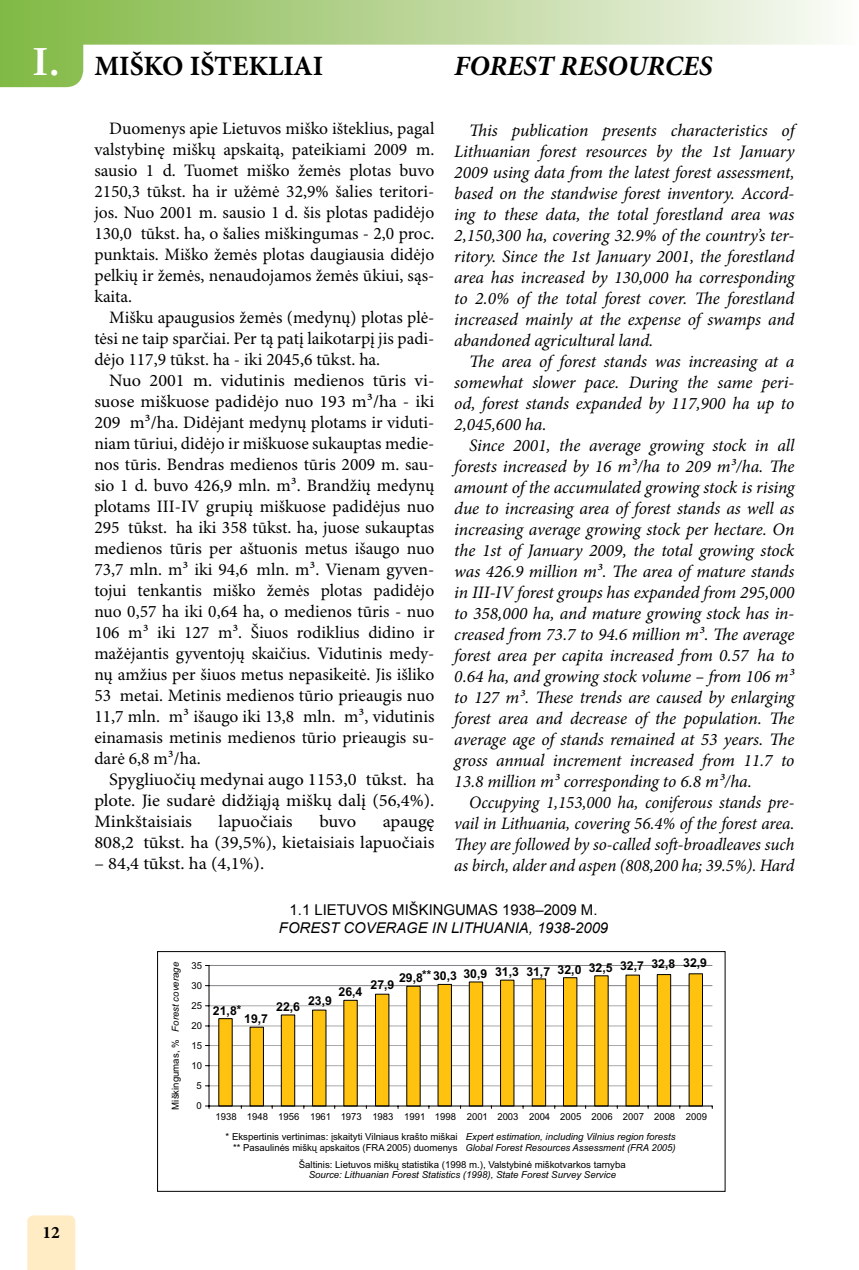
<style>
.page{position:relative;width:859px;height:1270px;background:#fff}
.page>*{position:absolute;margin:0;border:0;box-sizing:border-box;transform-origin:0 0}
.t1{font:700 42px "Garamond";color:#fff}
.t2{font:italic 700 28px "Minion Pro";color:#000}
.t3{font:700 28px "Minion Pro";color:#000}
.t4{font:italic 17.5px/21px "Minion Pro";letter-spacing:-.005em;color:#000;text-align:justify}
.t5{font:17.5px/21px "Minion Pro";color:#000;text-align:justify;scale:1.04 1}
.t6{font:17.5px/21px "Minion Pro";color:#000;text-align:justify}
.t7{font:17.5px/21px "Minion Pro";color:#000;text-align:justify;scale:1.06 1}
.t8{font:700 17.5px "Minion Pro";color:#000}
.t9{font:italic 14.88px "Arial";color:#000}
.t10{font:14.88px "Arial";color:#000}
.t11{font:700 12.25px "Arial";color:#000}
.t12{font:9.62px "Arial";color:#000}
.t13{font:italic 9.62px "Arial";color:#000}
.s1{font-style:normal}
.s2{font-style:italic}
</style>
<div class="page">
<div style="left:27px;top:1215px;width:48px;height:55px;background:#ffebc4"></div>
<svg style="left:0;top:0;width:830px;height:87px"></svg>
<hr style="left:209px;top:1085px;width:502px;height:1px;background:#a8a8a9">
<hr style="left:209px;top:1065px;width:502px;height:1px;background:#a8a8a9">
<hr style="left:209px;top:1045px;width:502px;height:1px;background:#a8a8a9">
<hr style="left:209px;top:1026px;width:502px;height:1px;background:#a8a8a9">
<hr style="left:209px;top:1005px;width:502px;height:1px;background:#a8a8a9">
<hr style="left:209px;top:985px;width:502px;height:1px;background:#808285">
<hr style="left:209px;top:965px;width:502px;height:1px;background:#808285">
<div style="left:218px;top:1018px;width:14px;height:88px;background:#ffc20e"></div>
<div style="left:250px;top:1027px;width:13px;height:79px;background:#ffc20e"></div>
<div style="left:281px;top:1015px;width:14px;height:91px;background:#ffc20e;border:1px solid #000"></div>
<div style="left:312px;top:1010px;width:14px;height:96px;background:#ffc20e;border:1px solid #000"></div>
<div style="left:343px;top:1000px;width:14px;height:106px;background:#ffc20e"></div>
<div style="left:375px;top:994px;width:14px;height:112px;background:#ffc20e;border:1px solid #000"></div>
<div style="left:406px;top:986px;width:14px;height:120px;background:#ffc20e"></div>
<div style="left:437px;top:984px;width:14px;height:122px;background:#ffc20e"></div>
<div style="left:469px;top:982px;width:13px;height:124px;background:#ffc20e;border:1px solid #000"></div>
<div style="left:500px;top:980px;width:14px;height:126px;background:#ffc20e;border:1px solid #000"></div>
<div style="left:532px;top:979px;width:13px;height:127px;background:#ffc20e"></div>
<div style="left:563px;top:977px;width:14px;height:129px;background:#ffc20e;border:1px solid #000"></div>
<div style="left:594px;top:976px;width:14px;height:130px;background:#ffc20e"></div>
<div style="left:625px;top:975px;width:14px;height:131px;background:#ffc20e"></div>
<div style="left:656px;top:974px;width:14px;height:132px;background:#ffc20e;border:1px solid #000"></div>
<div style="left:688px;top:974px;width:14px;height:132px;background:#ffc20e"></div>
<hr style="left:209px;top:965px;width:1px;height:141px;background:#000">
<hr style="left:209px;top:1106px;width:502px;height:1px;background:#000">
<div style="left:157px;top:951px;width:568px;height:241px;border:1px solid #000"></div>
<h1 class="t1" style="left:32px;top:33px;width:29px">I.</h1>
<h2 class="t2" style="left:454px;top:46px;width:260px">FOREST RESOURCES</h2>
<h2 class="t3" style="left:94px;top:46px;width:230px">MIŠKO IŠTEKLIAI</h2>
<p class="t6" style="left:94px;top:119px;width:341px;text-indent:15px">Duomenys apie Lietuvos miško išteklius, pagal valstybinę miškų apskaitą, pateikiami 2009 m. sausio 1 d. Tuomet miško žemės plotas buvo 2150,3 tūkst. ha ir užėmė 32,9% šalies teritori&shy;jos. Nuo 2001 m. sausio 1 d. šis plotas padidėjo 130,0 tūkst. ha, o šalies miškingumas - 2,0 proc. punktais. Miško žemės plotas daugiausia didėjo pelkių ir žemės, nenaudojamos žemės ūkiui, sąs&shy;kaita.</p>
<p class="t6" style="left:94px;top:308px;width:341px;text-indent:15px">Mišku apaugusios žemės (medynų) plotas plė&shy;tėsi ne taip sparčiai. Per tą patį laikotarpį jis padi&shy;dėjo 117,9 tūkst. ha - iki 2045,6 tūkst. ha.</p>
<p class="t5" style="left:94px;top:371px;width:328px;text-indent:15px">Nuo 2001 m. vidutinis medienos tūris vi&shy;suose miškuose padidėjo nuo 193 m³/ha - iki 209 m³/ha. Didėjant medynų plotams ir viduti&shy;niam tūriui, didėjo ir miškuose sukauptas medie&shy;nos tūris. Bendras medienos tūris 2009 m. sau&shy;sio 1 d. buvo 426,9 mln. m³. Brandžių medynų plotams III-IV grupių miškuose padidėjus nuo 295 tūkst. ha iki 358 tūkst. ha, juose sukauptas medienos tūris per aštuonis metus išaugo nuo 73,7 mln. m³ iki 94,6 mln. m³. Vienam gyven&shy;tojui tenkantis miško žemės plotas padidėjo nuo 0,57 ha iki 0,64 ha, o medienos tūris - nuo 106 m³ iki 127 m³. Šiuos rodiklius didino ir mažėjantis gyventojų skaičius. Vidutinis medy&shy;nų amžius per šiuos metus nepasikeitė. Jis išliko 53 metai. Metinis medienos tūrio prieaugis nuo 11,7 mln. m³ išaugo iki 13,8 mln. m³, vidutinis einamasis metinis medienos tūrio prieaugis su&shy;darė 6,8 m³/ha.</p>
<p class="t7" style="left:94px;top:770px;width:322px;text-indent:15px">Spygliuočių medynai augo 1153,0 tūkst. ha plote. Jie sudarė didžiąją miškų dalį (56,4%).<br>Minkštaisiais</p>
<p class="t7" style="left:218px;top:812px;width:71px">lapuočiais</p>
<p class="t7" style="left:319px;top:812px;width:36px">buvo</p>
<p class="t7" style="left:94px;top:812px;width:322px;text-align:right">apaugę<br>808,2 tūkst. ha (39,5%), kietaisiais lapuočiais</p>
<p class="t7" style="left:94px;top:854px;width:162px">– 84,4 tūkst. ha (4,1%).</p>
<p class="t4" style="left:454px;top:119px;width:341px;text-indent:15px">This publication presents characteristics of Lithuanian forest resources by the 1st January 2009 using data from the latest forest assessment, based on the standwise forest inventory. Accord&shy;ing to these data, the total forestland area was 2,150,300 ha, covering 32.9% of the country’s ter&shy;ritory. Since the 1st January 2001, the forestland area has increased by 130,000 ha corresponding to 2.0% of the total forest cover. The forestland increased mainly at the expense of swamps and abandoned agricultural land.</p>
<p class="t4" style="left:454px;top:350px;width:341px;text-indent:15px">The area of forest stands was increasing at a somewhat slower pace. During the same peri&shy;od, forest stands expanded by 117,900 ha up to 2,045,600 ha.</p>
<p class="t4" style="left:454px;top:434px;width:341px;text-indent:15px">Since 2001, the average growing stock in all forests increased by 16 m³/ha to 209 m³/ha. The amount of the accumulated growing stock is rising due to increasing area of forest stands as well as increasing average growing stock per hectare. On the 1st of January 2009, the total growing stock was 426.9 million m³. The area of mature stands in III-IV forest groups has expanded from 295,000 to 358,000 ha, and mature growing stock has in&shy;creased from 73.7 to 94.6 million m³. The average forest area per capita increased from 0.57 ha to 0.64 ha, and growing stock volume – from 106 m³ to 127 m³. These trends are caused by enlarging forest area and decrease of the population. The average age of stands remained at 53 years. The gross annual increment increased from 11.7 to 13.8 million m³ corresponding to 6.8 m³/ha.</p>
<p class="t4" style="left:454px;top:791px;width:341px;text-indent:15px">Occupying 1,153,000 ha, coniferous stands pre&shy;vail in Lithuania, covering 56.4% of the forest area.<br>They are followed by so-called soft-broadleaves such as birch, alder and aspen (808,200 ha; 39.5%). Hard</p>
<p class="t8" style="left:43px;top:1220px;width:19px">12</p>
<p class="t13" style="left:172px;top:1110px;width:149px;rotate:-90deg"><span class="s1">Miškingumas, %</span> Forest coverage</p>
<p class="t12" style="left:191px;top:960px;width:12px">35</p>
<p class="t12" style="left:191px;top:981px;width:12px">30</p>
<p class="t12" style="left:191px;top:1001px;width:12px">25</p>
<p class="t12" style="left:191px;top:1021px;width:12px">20</p>
<p class="t12" style="left:191px;top:1041px;width:12px">15</p>
<p class="t12" style="left:191px;top:1061px;width:12px">10</p>
<p class="t12" style="left:196px;top:1081px;width:7px">5</p>
<p class="t12" style="left:196px;top:1101px;width:7px">0</p>
<p class="t10" style="left:289px;top:900px;width:309px">1.1 Lietuvos miškingumas 1938–2009 m.</p>
<p class="t9" style="left:279px;top:918px;width:331px">FOREST COVERAGE IN LITHUANIA, 1938-2009</p>
<p class="t11" style="left:213px;top:1006px;width:30px">21,8*</p>
<p class="t11" style="left:244px;top:1014px;width:25px">19,7</p>
<p class="t11" style="left:276px;top:1002px;width:25px">22,6</p>
<p class="t11" style="left:338px;top:987px;width:25px">26,4</p>
<p class="t11" style="left:308px;top:996px;width:25px">23,9</p>
<p class="t11" style="left:433px;top:965px;width:275px">30,3 30,9 31,3 31,7 32,0 32,5 32,7 32,8 32,9</p>
<p class="t11" style="left:399px;top:973px;width:34px">29,8**</p>
<p class="t11" style="left:370px;top:980px;width:25px">27,9</p>
<p class="t12" style="left:215px;top:1112px;width:492px">1938 1948 1956 1961 1973 1983 1991 1998 2001 2003 2004 2005 2006 2007 2008 2009</p>
<p class="t12" style="left:233px;top:1143px;width:444px">** Pasaulinės miškų apskaitos (FRA 2005) duomenys <span class="s2">Global Forest Resources Assessment (FRA 2005)</span></p>
<p class="t12" style="left:225px;top:1132px;width:451px">* Ekspertinis vertinimas: įskaityti Vilniaus krašto miškai <span class="s2">Expert estimation, including Vilnius region forests</span></p>
<p class="t12" style="left:299px;top:1159px;width:328px">Šaltinis: Lietuvos miškų statistika (1998 m.), Valstybinė miškotvarkos tarnyba</p>
<p class="t13" style="left:308px;top:1171px;width:309px">Source: Lithuanian Forest Statistics (1998), State Forest Survey Service</p>
</div>
